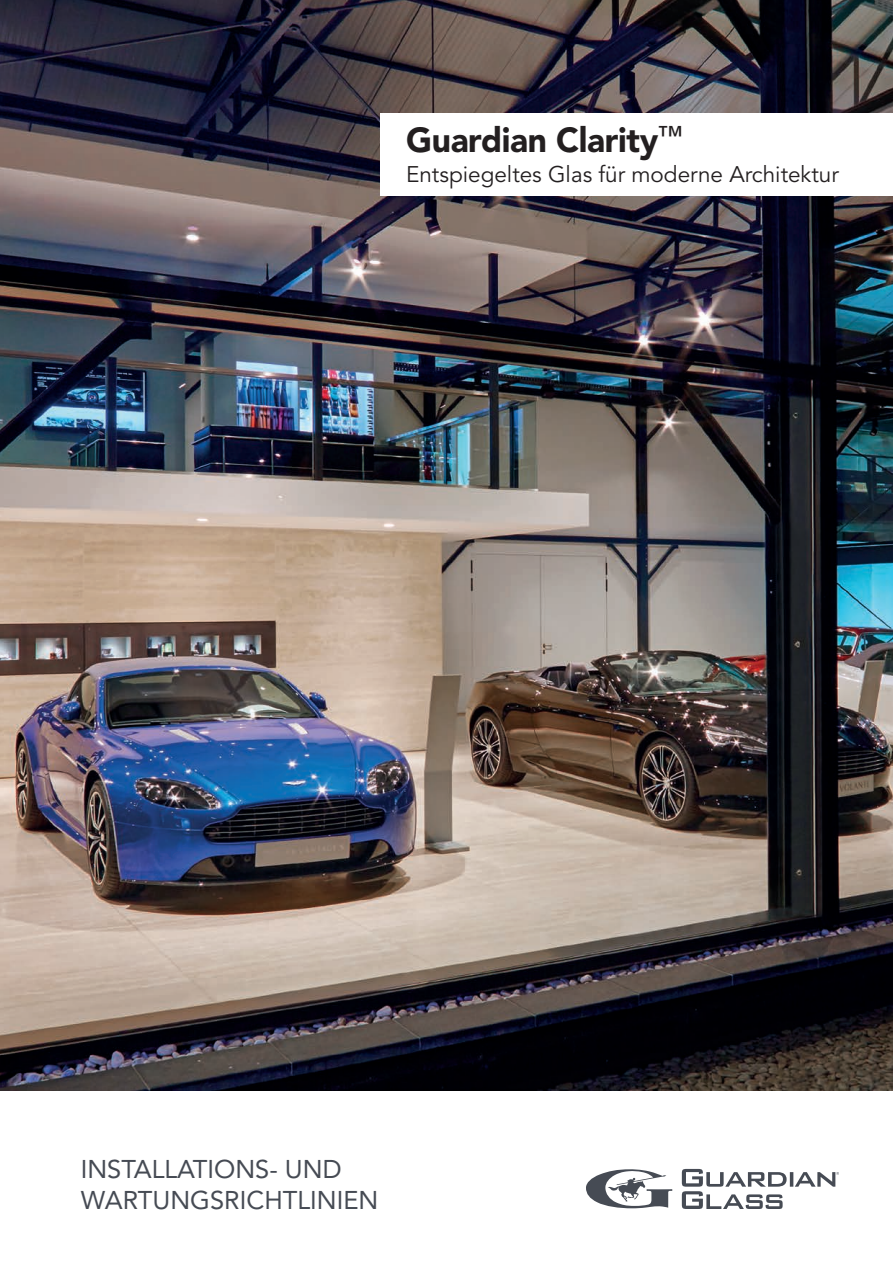
<style>
.page{position:relative;width:893px;height:1263px;background:#fff}
.page>*{position:absolute;margin:0;border:0;box-sizing:border-box;transform-origin:0 0}
.t1{font:900 34.5px "Avenir LT Std";letter-spacing:-.01em;color:#231f20}
.t2{font:25.5px/30.6px "Avenir LT Std";color:#464b54}
.t3{font:22.5px "Avenir LT Std";color:#231f20}
</style>
<div class="page">
<svg style="left:586px;top:1169px;width:86px;height:39px"></svg>
<svg style="left:682px;top:1169px;width:157px;height:40px"></svg>
<img style="left:0;top:0;width:893px;height:1091px">
<div style="left:381px;top:113px;width:512px;height:83px;background:#fff"></div>
<h1 class="t1" style="left:406px;top:119px;width:279px">Guardian Clarity<sup>™</sup></h1>
<p class="t3" style="left:406px;top:161px;width:434px">Entspiegeltes Glas für moderne Architektur</p>
<p class="t2" style="left:81px;top:1154px;width:299px">INSTALLATIONS- UND<br>WARTUNGSRICHTLINIEN</p>
</div>
